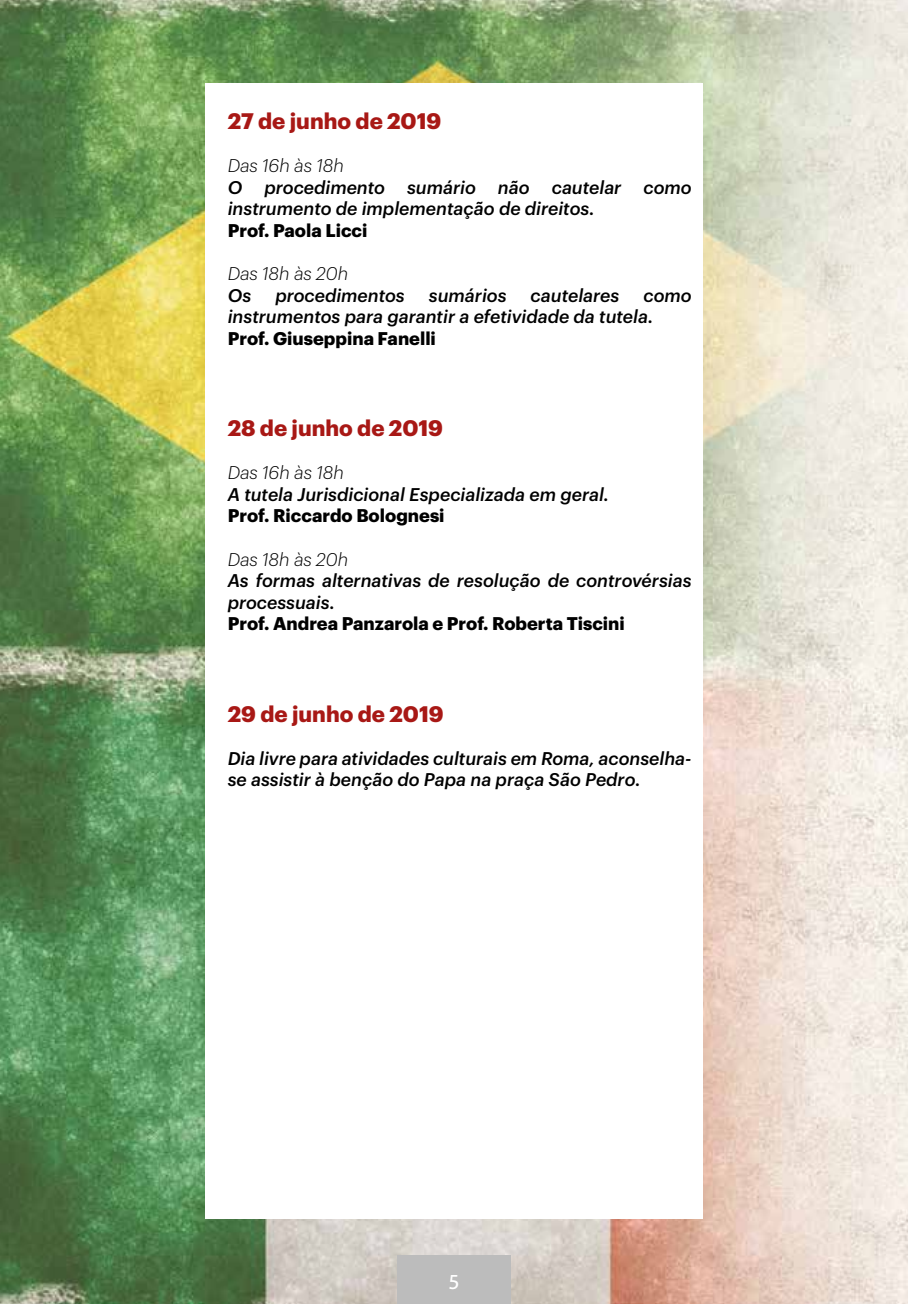
<style>
.page{position:relative;width:908px;height:1304px;background:#fff}
.page>*{position:absolute;margin:0;border:0;box-sizing:border-box;transform-origin:0 0}
.t1{font:700 22px "Graphik";color:#a81815}
.t2{font:20px "Cabin";color:#fff}
.t3{font:italic 500 18px/21.6px "Graphik";color:#000}
.t4{font:700 18px "Graphik";color:#000}
.t5{font:italic 300 18px "Graphik";letter-spacing:-.005em;color:#000}
</style>
<div class="page">
<img style="left:0;top:0;width:907px;height:1304px">
<div style="left:397px;top:1255px;width:113px;height:49px;background:#bcbcbc"></div>
<div style="left:205px;top:84px;width:497px;height:1135px;background:#fff"></div>
<p class="t1" style="left:227px;top:104px;width:215px">27 de junho de 2019</p>
<p class="t5" style="left:227px;top:152px;width:118px">Das 16h às 18h</p>
<p class="t3" style="left:227px;top:175px;width:465px">O procedimento sumário não cautelar como instrumento de implementação de direitos.</p>
<p class="t4" style="left:227px;top:216px;width:141px">Prof. Paola Licci</p>
<p class="t5" style="left:227px;top:260px;width:122px">Das 18h às 20h</p>
<p class="t3" style="left:227px;top:283px;width:25px">Os</p>
<p class="t3" style="left:275px;top:283px;width:131px">procedimentos</p>
<p class="t3" style="left:428px;top:283px;width:79px">sumários</p>
<p class="t3" style="left:530px;top:283px;width:90px">cautelares</p>
<p class="t3" style="left:227px;top:283px;width:465px;text-indent:415px">como instrumentos para garantir a efetividade da tutela.</p>
<p class="t4" style="left:227px;top:324px;width:210px">Prof. Giuseppina Fanelli</p>
<p class="t1" style="left:227px;top:411px;width:217px">28 de junho de 2019</p>
<p class="t5" style="left:227px;top:459px;width:118px">Das 16h às 18h</p>
<p class="t3" style="left:227px;top:482px;width:383px">A tutela Jurisdicional Especializada em geral.</p>
<p class="t4" style="left:227px;top:502px;width:218px">Prof. Riccardo Bolognesi</p>
<p class="t5" style="left:227px;top:546px;width:122px">Das 18h às 20h</p>
<p class="t3" style="left:227px;top:568px;width:465px">As formas alternativas de resolução de controvérsias processuais.</p>
<p class="t4" style="left:227px;top:610px;width:398px">Prof. Andrea Panzarola e Prof. Roberta Tiscini</p>
<p class="t1" style="left:227px;top:696px;width:217px">29 de junho de 2019</p>
<p class="t3" style="left:227px;top:746px;width:465px">Dia livre para atividades culturais em Roma, aconselha&shy;se assistir à benção do Papa na praça São Pedro.</p>
<p class="t2" style="left:448px;top:1270px;width:12px">5</p>
</div>
